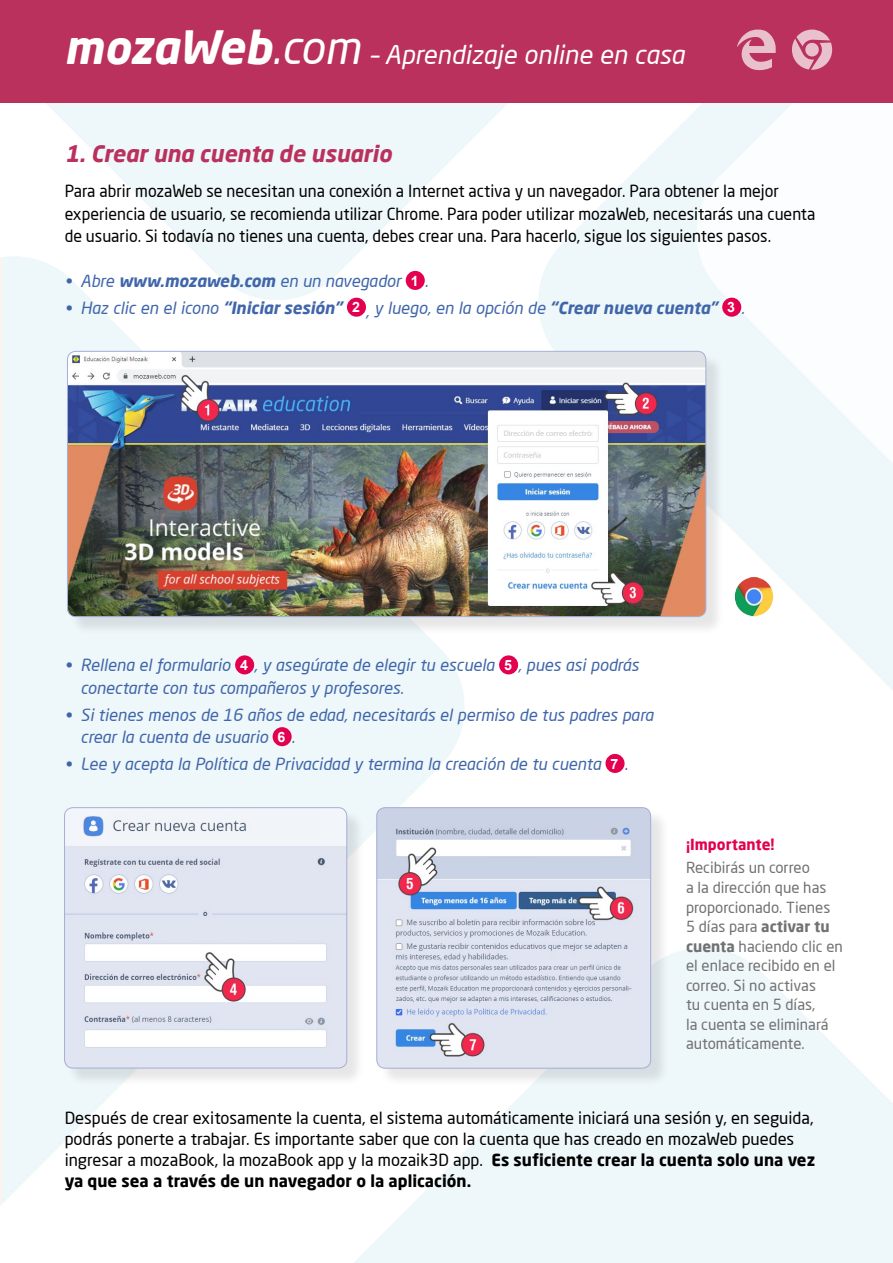
<style>
.page{position:relative;width:893px;height:1263px;background:#fff}
.page>*{position:absolute;margin:0;border:0;box-sizing:border-box;transform-origin:0 0}
.t1{font:italic 25.5px "Neo Sans Pro";color:#fff}
.t2{font:italic 700 22.5px "Neo Sans Pro";color:#b9315c}
.t3{font:16.5px/21px "Neo Sans Pro";color:#000}
.t4{font:italic 16.5px/22.5px "Neo Sans Pro";color:#4066aa}
.t5{font:15px/19.5px "Neo Sans Pro";color:#707172}
.t6{font:700 15px "Neo Sans Pro";color:#e3004f}
.s1{font-weight:700;font-size:45px}
.s2{font-size:45px}
.s3{font-weight:700}
.s4{font-family:"Arial";font-weight:700;font-style:normal;font-size:14.25px;color:#fff}
</style>
<div class="page">
<img style="left:0;top:102px;width:893px;height:1161px">
<div style="left:0;top:0;width:893px;height:102px;background:#b9315c"></div>
<div style="left:406px;top:271px;width:19px;height:19px;background:#e3004f;border-radius:50%"></div>
<div style="left:347px;top:298px;width:19px;height:19px;background:#e3004f;border-radius:50%"></div>
<div style="left:722px;top:298px;width:19px;height:19px;background:#e3004f;border-radius:50%"></div>
<div style="left:235px;top:655px;width:19px;height:19px;background:#e3004f;border-radius:50%"></div>
<div style="left:499px;top:655px;width:19px;height:19px;background:#e3004f;border-radius:50%"></div>
<div style="left:273px;top:727px;width:19px;height:19px;background:#e3004f;border-radius:50%"></div>
<div style="left:605px;top:754px;width:19px;height:19px;background:#e3004f;border-radius:50%"></div>
<div style="left:69px;top:353px;width:656px;height:282px;background:#000;opacity:.1"></div>
<img style="left:67px;top:352px;width:639px;height:265px">
<div style="left:67px;top:351px;width:639px;height:266px;border:1px solid #a5aed5;border-radius:9px"></div>
<div style="left:67px;top:810px;width:299px;height:277px;background:#000;opacity:.1"></div>
<img style="left:65px;top:808px;width:282px;height:260px">
<div style="left:64px;top:807px;width:283px;height:261px;border:1px solid #a5aed5;border-radius:9px"></div>
<div style="left:379px;top:810px;width:290px;height:277px;background:#000;opacity:.1"></div>
<img style="left:377px;top:808px;width:274px;height:260px">
<div style="left:377px;top:807px;width:274px;height:261px;border:1px solid #a5aed5;border-radius:9px"></div>
<img style="left:729px;top:572px;width:49px;height:49px">
<svg style="left:792px;top:29px;width:40px;height:41px"></svg>
<svg style="left:737px;top:30px;width:39px;height:40px"></svg>
<h1 class="t1" style="left:64px;top:39px;width:622px"><span class="s1">mozaWeb</span><span class="s2">.com</span> – Aprendizaje online en casa</h1>
<h2 class="t2" style="left:65px;top:139px;width:328px">1. Crear una cuenta de usuario</h2>
<p class="t3" style="left:65px;top:179px;width:752px;line-height:22.5px">Para abrir mozaWeb se necesitan una conexión a Internet activa y un navegador. Para obtener la mejor experiencia de usuario, se recomienda utilizar Chrome. Para poder utilizar mozaWeb, necesitarás una cuenta de usuario. Si todavía no tienes una cuenta, debes crear una. Para hacerlo, sigue los siguientes pasos.</p>
<p class="t4" style="left:65px;top:269px;width:365px">• Abre <span class="s3">www.mozaweb.com</span> en un navegador <span class="s4">1</span> .</p>
<p class="t4" style="left:65px;top:296px;width:682px">• Haz clic en el icono <span class="s3">“Iniciar sesión”</span> <span class="s4">2</span> , y luego, en la opción de <span class="s3">“Crear nueva cuenta”</span> <span class="s4">3</span> .</p>
<p class="t4" style="left:81px;top:654px;width:560px;text-indent:-16px">• Rellena el formulario <span class="s4">4</span> , y asegúrate de elegir tu escuela <span class="s4">5</span> , pues asi podrás conectarte con tus compañeros y profesores.</p>
<p class="t4" style="left:81px;top:703px;width:574px;text-indent:-16px">• Si tienes menos de 16 años de edad, necesitarás el permiso de tus padres para crear la cuenta de usuario <span class="s4">6</span> .</p>
<p class="t4" style="left:65px;top:752px;width:565px">• Lee y acepta la Política de Privacidad y termina la creación de tu cuenta <span class="s4">7</span> .</p>
<p class="t6" style="left:686px;top:834px;width:90px">¡Importante!</p>
<p class="t5" style="left:686px;top:858px;width:158px">Recibirás un correo<br>a la dirección que has proporcionado. Tienes<br>5 días para <span class="s3">activar tu cuenta</span> haciendo clic en el enlace recibido en el correo. Si no activas<br>tu cuenta en 5 días,<br>la cuenta se eliminará automáticamente.</p>
<p class="t3" style="left:65px;top:1107px;width:752px">Después de crear exitosamente la cuenta, el sistema automáticamente iniciará una sesión y, en seguida, podrás ponerte a trabajar. Es importante saber que con la cuenta que has creado en mozaWeb puedes ingresar a mozaBook, la mozaBook app y la mozaik3D app. <span class="s3">Es suficiente crear la cuenta solo una vez ya que sea a través de un navegador o la aplicación.</span></p>
</div>
